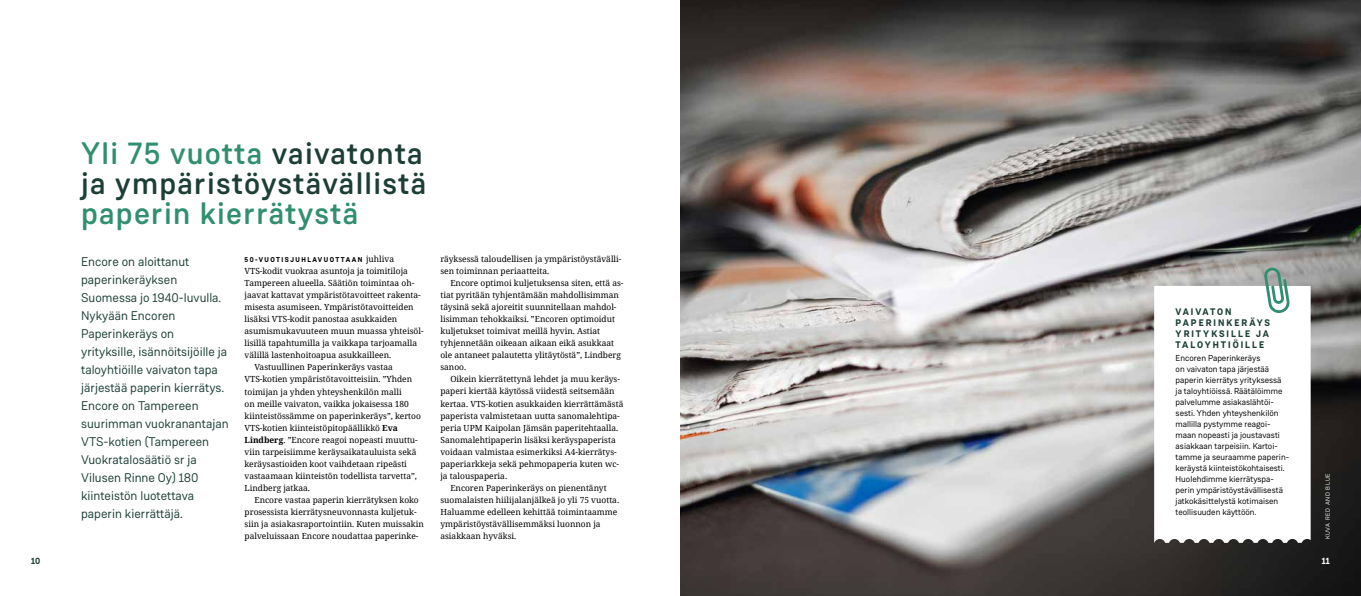
<style>
.page{position:relative;width:1361px;height:596px;background:#fff}
.page>*{position:absolute;margin:0;border:0;box-sizing:border-box;transform-origin:0 0}
.t1{font:500 31px/30px "Weissenhof Grotesk";letter-spacing:.04em;color:#1d3e36}
.t2{font:500 31px "Weissenhof Grotesk";letter-spacing:.04em;color:#318f70}
.t3{font:12.6px/18px "Weissenhof Grotesk";color:#1d3e36}
.t4{font:700 9.5px/11px "Weissenhof Grotesk";letter-spacing:.21em;color:#1d3e36}
.t5{font:700 9px "Weissenhof Grotesk";color:#1d3e36}
.t6{font:700 9px "Weissenhof Grotesk";color:#fff}
.t7{font:8.6px/11px "Weissenhof Grotesk";color:#000}
.t8{font:8.4px/12px "Noto Serif";color:#000}
.t9{font:700 7px "Weissenhof Grotesk";letter-spacing:.21em;color:#000}
.t10{font:6px "Weissenhof Grotesk";letter-spacing:.11em;color:#fff}
.s1{color:#318f70}
.s2{font-family:"Noto Serif";font-weight:400;font-size:8.4px}
.s3{font-weight:700}
</style>
<div class="page">
<img style="left:680px;top:0;width:681px;height:595px">
<svg style="left:1154px;top:286px;width:156px;height:256px"></svg>
<svg style="left:1264px;top:267px;width:25px;height:46px"></svg>
<h1 class="t1" style="left:81px;top:138px;width:347px"><span class="s1">Yli 75 vuotta</span> vaivatonta ja ympäristöystävällistä</h1>
<h1 class="t2" style="left:81px;top:194px;width:279px">paperin kierrätystä</h1>
<p class="t3" style="left:81px;top:252px;width:149px">Encore on aloittanut paperinkeräyksen<br>Suomessa jo 1940-luvulla.<br>Nykyään Encoren<br>Paperinkeräys on yrityksille, isännöitsijöille ja taloyhtiöille vaivaton tapa järjestää paperin kierrätys.<br>Encore on Tampereen suurimman vuokranantajan<br>VTS-kotien (Tampereen<br>Vuokratalosäätiö sr ja<br>Vilusen Rinne Oy) 180 kiinteistön luotettava paperin kierrättäjä.</p>
<p class="t8" style="left:440px;top:253px;width:183px">räyksessä taloudellisen ja ympäristöystävälli&shy;sen toiminnan periaatteita.</p>
<p class="t9" style="left:244px;top:255px;width:151px">50-VUOTISJUHLAVUOTTAAN <span class="s2">juhliva</span></p>
<p class="t8" style="left:244px;top:265px;width:165px">VTS-kodit vuokraa asuntoja ja toimitiloja</p>
<p class="t8" style="left:244px;top:277px;width:171px">Tampereen alueella. Säätiön toimintaa oh-</p>
<p class="t8" style="left:244px;top:289px;width:178px">jaavat kattavat ympäristötavoitteet rakenta-</p>
<p class="t8" style="left:244px;top:301px;width:171px">misesta asumiseen. Ympäristötavoitteiden</p>
<p class="t8" style="left:244px;top:313px;width:154px">lisäksi VTS-kodit panostaa asukkaiden</p>
<p class="t8" style="left:244px;top:325px;width:181px">asumismukavuuteen muun muassa yhteisöl-</p>
<p class="t8" style="left:244px;top:337px;width:174px">lisillä tapahtumilla ja vaikkapa tarjoamalla</p>
<p class="t8" style="left:244px;top:349px;width:148px">välillä lastenhoitoapua asukkailleen.</p>
<p class="t8" style="left:254px;top:361px;width:140px">Vastuullinen Paperinkeräys vastaa</p>
<p class="t8" style="left:244px;top:373px;width:169px">VTS-kotien ympäristötavoitteisiin. ”Yhden</p>
<p class="t8" style="left:244px;top:385px;width:159px">toimijan ja yhden yhteyshenkilön malli</p>
<p class="t8" style="left:244px;top:397px;width:166px">on meille vaivaton, vaikka jokaisessa 180</p>
<p class="t8" style="left:244px;top:409px;width:178px">kiinteistössämme on paperinkeräys”, kertoo</p>
<p class="t8" style="left:244px;top:421px;width:155px">VTS-kotien kiinteistöpitopäällikkö <span class="s3">Eva</span></p>
<p class="t8" style="left:244px;top:433px;width:175px"><span class="s3">Lindberg</span>. ”Encore reagoi nopeasti muuttu-</p>
<p class="t8" style="left:244px;top:445px;width:173px">viin tarpeisiimme keräysaikatauluista sekä</p>
<p class="t8" style="left:244px;top:457px;width:164px">keräysastioiden koot vaihdetaan ripeästi</p>
<p class="t8" style="left:244px;top:469px;width:174px">vastaamaan kiinteistön todellista tarvetta”,</p>
<p class="t8" style="left:244px;top:481px;width:67px">Lindberg jatkaa.</p>
<p class="t8" style="left:254px;top:493px;width:166px">Encore vastaa paperin kierrätyksen koko</p>
<p class="t8" style="left:244px;top:505px;width:174px">prosessista kierrätysneuvonnasta kuljetuk-</p>
<p class="t8" style="left:244px;top:517px;width:181px">siin ja asiakasraportointiin. Kuten muissakin</p>
<p class="t8" style="left:244px;top:529px;width:175px">palveluissaan Encore noudattaa paperinke-</p>
<p class="t8" style="left:440px;top:277px;width:185px;text-indent:10px">Encore optimoi kuljetuksensa siten, että as&shy;tiat pyritään tyhjentämään mahdollisimman täysinä sekä ajoreitit suunnitellaan mahdol&shy;lisimman tehokkaiksi. ”Encoren optimoidut kuljetukset toimivat meillä hyvin. Astiat tyhjennetään oikeaan aikaan eikä asukkaat ole antaneet palautetta ylitäytöstä”, Lindberg sanoo.</p>
<p class="t8" style="left:450px;top:373px;width:171px">Oikein kierrätettynä lehdet ja muu keräys-</p>
<p class="t8" style="left:440px;top:385px;width:176px">paperi kiertää käytössä viidestä seitsemään</p>
<p class="t8" style="left:440px;top:397px;width:184px">kertaa. VTS-kotien asukkaiden kierrättämästä</p>
<p class="t8" style="left:440px;top:409px;width:181px">paperista valmistetaan uutta sanomalehtipa-</p>
<p class="t8" style="left:440px;top:421px;width:179px">peria UPM Kaipolan Jämsän paperitehtaalla.</p>
<p class="t8" style="left:440px;top:433px;width:177px">Sanomalehtipaperin lisäksi keräyspaperista</p>
<p class="t8" style="left:440px;top:445px;width:178px">voidaan valmistaa esimerkiksi A4-kierrätys-</p>
<p class="t8" style="left:440px;top:457px;width:180px">paperiarkkeja sekä pehmopaperia kuten wc-</p>
<p class="t8" style="left:440px;top:469px;width:68px">ja talouspaperia.</p>
<p class="t8" style="left:450px;top:481px;width:158px">Encoren Paperinkeräys on pienentänyt</p>
<p class="t8" style="left:440px;top:493px;width:180px">suomalaisten hiilijalanjälkeä jo yli 75 vuotta.</p>
<p class="t8" style="left:440px;top:505px;width:178px">Haluamme edelleen kehittää toimintaamme</p>
<p class="t8" style="left:440px;top:517px;width:162px">ympäristöystävällisemmäksi luonnon ja</p>
<p class="t8" style="left:440px;top:529px;width:77px">asiakkaan hyväksi.</p>
<p class="t4" style="left:1175px;top:306px;width:96px">VAIVATON<br>PAPERINKERÄYS<br>YRITYKSILLE JA<br>TALOYHTIÖILLE</p>
<p class="t7" style="left:1175px;top:352px;width:114px">Encoren Paperinkeräys<br>on vaivaton tapa järjestää paperin kierrätys yrityksessä ja taloyhtiöissä. Räätälöimme palvelumme asiakaslähtöi&shy;sesti. Yhden yhteyshenkilön mallilla pystymme reagoi&shy;maan nopeasti ja joustavasti asiakkaan tarpeisiin. Kartoi&shy;tamme ja seuraamme paperin&shy;keräystä kiinteistökohtaisesti.<br>Huolehdimme kierrätyspa&shy;perin ympäristöystävällisestä jatkokäsittelystä kotimaisen teollisuuden käyttöön.</p>
<p class="t10" style="left:1324px;top:539px;width:67px;rotate:-90deg">KUVA RED AND BLUE</p>
<p class="t5" style="left:31px;top:554px;width:10px">10</p>
<p class="t6" style="left:1322px;top:555px;width:9px">11</p>
</div>
